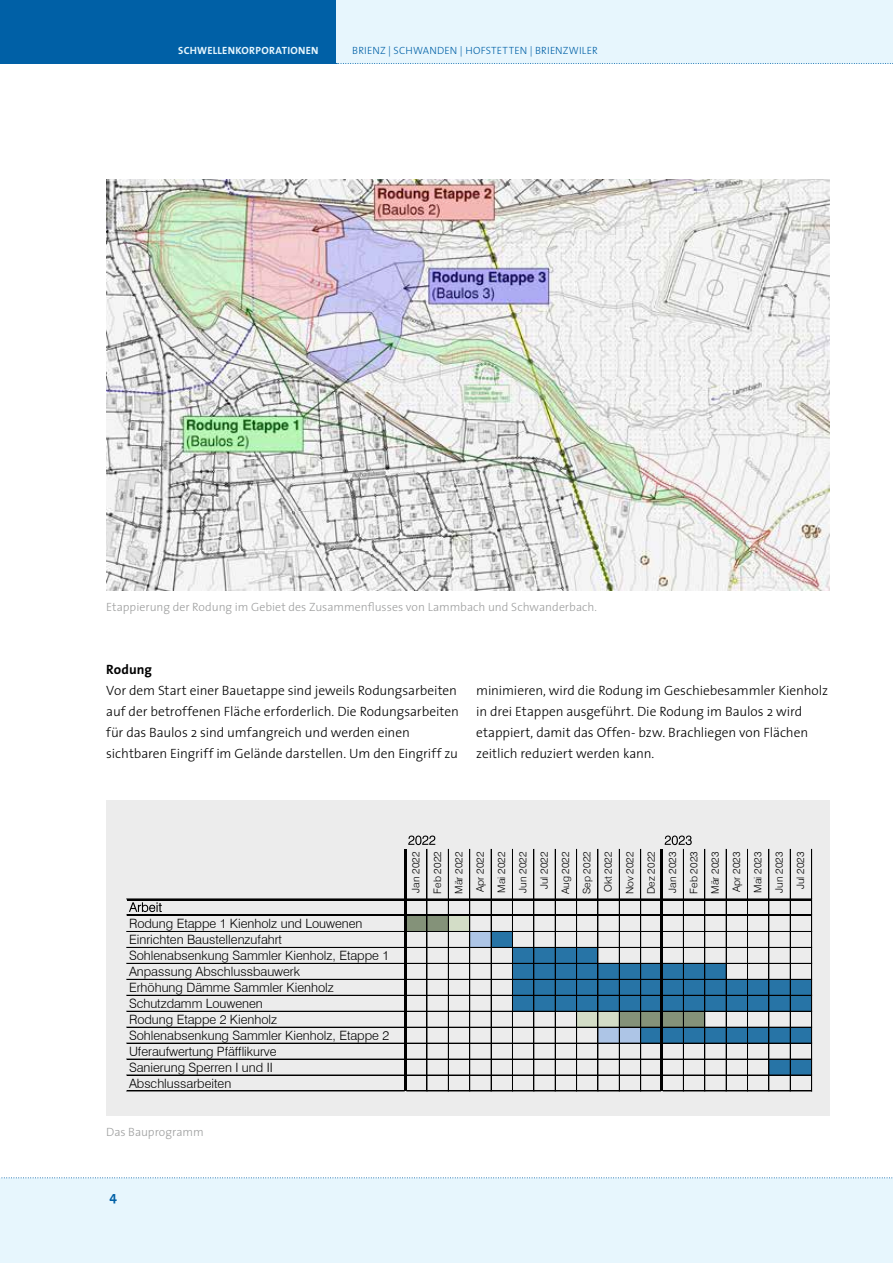
<style>
.page{position:relative;width:893px;height:1263px;background:#fff}
.page>*{position:absolute;margin:0;border:0;box-sizing:border-box;transform-origin:0 0}
.t1{font:300 13.5px/21px "The Sans";letter-spacing:-.01em;color:#000}
.t2{font:700 13.5px "The Sans";color:#000}
.t3{font:700 13.5px "The Sans";color:#0060a6}
.t4{font:300 12.9px/15.9px "Swiss 721 BT";color:#000}
.t5{font:300 12px "The Sans";color:#9d9e9e}
.t6{font:300 10.5px "The Sans";letter-spacing:.015em;color:#0060a6}
.t7{font:700 10.5px "The Sans";letter-spacing:.025em;color:#e7f6fd}
.t8{font:300 10.35px/21.3px "Swiss 721 BT";letter-spacing:.005em;color:#000;text-align:center}
</style>
<div class="page">
<div style="left:242px;top:0;width:651px;height:64px;background:#e7f6fd"></div>
<div style="left:0;top:0;width:336px;height:64px;background:#0060a6"></div>
<svg style="left:336px;top:63px;width:557px;height:1px"></svg>
<div style="left:0;top:1178px;width:893px;height:85px;background:#e7f6fd"></div>
<svg style="left:1px;top:1177px;width:892px;height:1px"></svg>
<img style="left:106px;top:180px;width:723px;height:410px">
<div style="left:106px;top:800px;width:723px;height:315px;background:#ececec"></div>
<div style="left:406px;top:915px;width:42px;height:16px;background:#849279"></div>
<div style="left:448px;top:915px;width:22px;height:16px;background:#d3ddc7"></div>
<div style="left:470px;top:931px;width:21px;height:16px;background:#adc5e6"></div>
<div style="left:491px;top:931px;width:22px;height:16px;background:#2774a6"></div>
<div style="left:512px;top:947px;width:86px;height:16px;background:#2774a6"></div>
<div style="left:512px;top:963px;width:214px;height:16px;background:#2774a6"></div>
<div style="left:512px;top:979px;width:300px;height:32px;background:#2774a6"></div>
<div style="left:576px;top:1011px;width:43px;height:16px;background:#d3ddc7"></div>
<div style="left:619px;top:1011px;width:86px;height:16px;background:#849279"></div>
<div style="left:598px;top:1027px;width:43px;height:16px;background:#adc5e6"></div>
<div style="left:641px;top:1027px;width:171px;height:16px;background:#2774a6"></div>
<div style="left:769px;top:1059px;width:43px;height:16px;background:#2774a6"></div>
<svg style="left:129px;top:902px;width:33px;height:10px"></svg>
<svg style="left:408px;top:835px;width:27px;height:10px"></svg>
<svg style="left:665px;top:835px;width:27px;height:10px"></svg>
<hr style="left:127px;top:899px;width:277px;height:1px;background:#000">
<hr style="left:427px;top:849px;width:1px;height:50px;background:#000">
<hr style="left:448px;top:849px;width:1px;height:50px;background:#000">
<hr style="left:469px;top:849px;width:1px;height:50px;background:#000">
<hr style="left:470px;top:849px;width:1px;height:50px;background:#000">
<hr style="left:491px;top:849px;width:1px;height:50px;background:#000">
<hr style="left:512px;top:849px;width:1px;height:50px;background:#000">
<hr style="left:534px;top:849px;width:1px;height:50px;background:#000">
<hr style="left:555px;top:849px;width:1px;height:50px;background:#000">
<hr style="left:576px;top:849px;width:1px;height:50px;background:#000">
<hr style="left:598px;top:849px;width:1px;height:50px;background:#000">
<hr style="left:619px;top:849px;width:1px;height:50px;background:#000">
<hr style="left:640px;top:849px;width:1px;height:50px;background:#000">
<hr style="left:407px;top:899px;width:254px;height:1px;background:#000">
<hr style="left:683px;top:849px;width:1px;height:50px;background:#000">
<hr style="left:704px;top:849px;width:1px;height:50px;background:#000">
<hr style="left:705px;top:849px;width:1px;height:50px;background:#000">
<hr style="left:726px;top:849px;width:1px;height:50px;background:#000">
<hr style="left:747px;top:849px;width:1px;height:50px;background:#000">
<hr style="left:769px;top:849px;width:1px;height:50px;background:#000">
<hr style="left:790px;top:849px;width:1px;height:50px;background:#000">
<hr style="left:811px;top:849px;width:1px;height:50px;background:#000">
<hr style="left:127px;top:915px;width:277px;height:1px;background:#000">
<svg style="left:427px;top:900px;width:1px;height:15px"></svg>
<svg style="left:448px;top:900px;width:1px;height:15px"></svg>
<svg style="left:469px;top:900px;width:2px;height:15px"></svg>
<svg style="left:491px;top:900px;width:1px;height:15px"></svg>
<svg style="left:512px;top:900px;width:1px;height:15px"></svg>
<svg style="left:534px;top:900px;width:1px;height:15px"></svg>
<svg style="left:555px;top:900px;width:1px;height:15px"></svg>
<svg style="left:576px;top:900px;width:1px;height:15px"></svg>
<svg style="left:598px;top:900px;width:1px;height:15px"></svg>
<svg style="left:619px;top:900px;width:1px;height:15px"></svg>
<svg style="left:640px;top:900px;width:1px;height:15px"></svg>
<hr style="left:407px;top:915px;width:254px;height:1px;background:#000">
<svg style="left:683px;top:900px;width:1px;height:15px"></svg>
<svg style="left:704px;top:900px;width:2px;height:15px"></svg>
<svg style="left:726px;top:900px;width:1px;height:15px"></svg>
<svg style="left:747px;top:900px;width:1px;height:15px"></svg>
<svg style="left:769px;top:900px;width:1px;height:15px"></svg>
<svg style="left:790px;top:900px;width:1px;height:15px"></svg>
<svg style="left:811px;top:900px;width:1px;height:15px"></svg>
<hr style="left:127px;top:931px;width:277px;height:1px;background:#000">
<hr style="left:407px;top:931px;width:254px;height:1px;background:#000">
<hr style="left:127px;top:947px;width:277px;height:1px;background:#000">
<hr style="left:407px;top:947px;width:254px;height:1px;background:#000">
<hr style="left:127px;top:963px;width:277px;height:1px;background:#000">
<hr style="left:407px;top:963px;width:254px;height:1px;background:#000">
<hr style="left:127px;top:979px;width:277px;height:1px;background:#000">
<hr style="left:407px;top:979px;width:254px;height:1px;background:#000">
<hr style="left:127px;top:995px;width:277px;height:1px;background:#000">
<hr style="left:407px;top:995px;width:254px;height:1px;background:#000">
<hr style="left:127px;top:1011px;width:277px;height:1px;background:#000">
<hr style="left:407px;top:1011px;width:254px;height:1px;background:#000">
<hr style="left:127px;top:1027px;width:277px;height:1px;background:#000">
<hr style="left:407px;top:1027px;width:254px;height:1px;background:#000">
<hr style="left:127px;top:1043px;width:277px;height:1px;background:#000">
<hr style="left:407px;top:1043px;width:254px;height:1px;background:#000">
<hr style="left:127px;top:1059px;width:277px;height:1px;background:#000">
<hr style="left:407px;top:1059px;width:254px;height:1px;background:#000">
<hr style="left:127px;top:1075px;width:277px;height:1px;background:#000">
<hr style="left:407px;top:1075px;width:254px;height:1px;background:#000">
<hr style="left:127px;top:1091px;width:277px;height:1px;background:#000">
<hr style="left:407px;top:1091px;width:254px;height:1px;background:#000">
<hr style="left:404px;top:849px;width:3px;height:242px;background:#000">
<hr style="left:427px;top:916px;width:1px;height:175px;background:#000">
<hr style="left:448px;top:916px;width:1px;height:175px;background:#000">
<hr style="left:469px;top:916px;width:1px;height:175px;background:#000">
<hr style="left:470px;top:916px;width:1px;height:175px;background:#000">
<hr style="left:491px;top:916px;width:1px;height:175px;background:#000">
<hr style="left:512px;top:916px;width:1px;height:175px;background:#000">
<hr style="left:534px;top:916px;width:1px;height:175px;background:#000">
<hr style="left:555px;top:916px;width:1px;height:175px;background:#000">
<hr style="left:576px;top:916px;width:1px;height:175px;background:#000">
<hr style="left:598px;top:916px;width:1px;height:175px;background:#000">
<hr style="left:619px;top:916px;width:1px;height:175px;background:#000">
<hr style="left:640px;top:916px;width:1px;height:175px;background:#000">
<hr style="left:661px;top:849px;width:2px;height:242px;background:#000">
<hr style="left:683px;top:916px;width:1px;height:175px;background:#000">
<hr style="left:704px;top:916px;width:1px;height:175px;background:#000">
<hr style="left:705px;top:916px;width:1px;height:175px;background:#000">
<hr style="left:726px;top:916px;width:1px;height:175px;background:#000">
<hr style="left:747px;top:916px;width:1px;height:175px;background:#000">
<hr style="left:769px;top:916px;width:1px;height:175px;background:#000">
<hr style="left:790px;top:916px;width:1px;height:175px;background:#000">
<hr style="left:811px;top:916px;width:1px;height:175px;background:#000">
<hr style="left:663px;top:899px;width:149px;height:1px;background:#000">
<hr style="left:663px;top:915px;width:149px;height:1px;background:#000">
<hr style="left:663px;top:931px;width:149px;height:1px;background:#000">
<hr style="left:663px;top:947px;width:149px;height:1px;background:#000">
<hr style="left:663px;top:963px;width:149px;height:1px;background:#000">
<hr style="left:663px;top:979px;width:149px;height:1px;background:#000">
<hr style="left:663px;top:995px;width:149px;height:1px;background:#000">
<hr style="left:663px;top:1011px;width:149px;height:1px;background:#000">
<hr style="left:663px;top:1027px;width:149px;height:1px;background:#000">
<hr style="left:663px;top:1043px;width:149px;height:1px;background:#000">
<hr style="left:663px;top:1059px;width:149px;height:1px;background:#000">
<hr style="left:663px;top:1075px;width:149px;height:1px;background:#000">
<hr style="left:663px;top:1091px;width:149px;height:1px;background:#000">
<p class="t7" style="left:178px;top:41px;width:142px">SCHWELLENKORPORATIONEN</p>
<p class="t6" style="left:352px;top:42px;width:247px">BRIENZ | SCHWANDEN | HOFSTETTEN | BRIENZWILER</p>
<p class="t5" style="left:106px;top:597px;width:492px">Etappierung der Rodung im Gebiet des Zusammenflusses von Lammbach und Schwanderbach.</p>
<p class="t2" style="left:106px;top:658px;width:47px">Rodung</p>
<p class="t1" style="left:106px;top:680px;width:354px">Vor dem Start einer Bauetappe sind jeweils Rodungsarbeiten auf der betroffenen Fläche erforderlich. Die Rodungsarbeiten für das Baulos 2 sind umfangreich und werden einen sichtbaren Eingriff im Gelände darstellen. Um den Eingriff zu</p>
<p class="t1" style="left:476px;top:680px;width:353px">minimieren, wird die Rodung im Geschiebesammler Kienholz in drei Etappen ausgeführt. Die Rodung im Baulos 2 wird etappiert, damit das Offen- bzw. Brachliegen von Flächen zeitlich reduziert werden kann.</p>
<p class="t4" style="left:129px;top:915px;width:235px">Rodung Etappe 1 Kienholz und Louwenen</p>
<p class="t4" style="left:129px;top:964px;width:206px">Anpassung Abschlussbauwerk<br>Erhöhung Dämme Sammler Kienholz<br>Schutzdamm Louwenen<br>Rodung Etappe 2 Kienholz</p>
<p class="t4" style="left:129px;top:932px;width:262px">Einrichten Baustellenzufahrt<br>Sohlenabsenkung Sammler Kienholz, Etappe 1</p>
<p class="t4" style="left:129px;top:1027px;width:262px">Sohlenabsenkung Sammler Kienholz, Etappe 2<br>Uferaufwertung Pfäfflikurve</p>
<p class="t4" style="left:129px;top:1059px;width:145px">Sanierung Sperren I und II<br>Abschlussarbeiten</p>
<p class="t5" style="left:106px;top:1122px;width:99px">Das Bauprogramm</p>
<p class="t3" style="left:109px;top:1185px;width:9px">4</p>
<p class="t8" style="left:405px;top:894px;width:45px;rotate:-90deg">Jan 2022<br>Feb 2022<br>Mär 2022<br>Apr 2022<br>Mai 2022<br>Jun 2022<br>Jul 2022<br>Aug 2022<br>Sep 2022<br>Okt 2022<br>Nov 2022<br>Dez 2022<br>Jan 2023<br>Feb 2023<br>Mär 2023<br>Apr 2023<br>Mai 2023<br>Jun 2023<br>Jul 2023</p>
</div>
